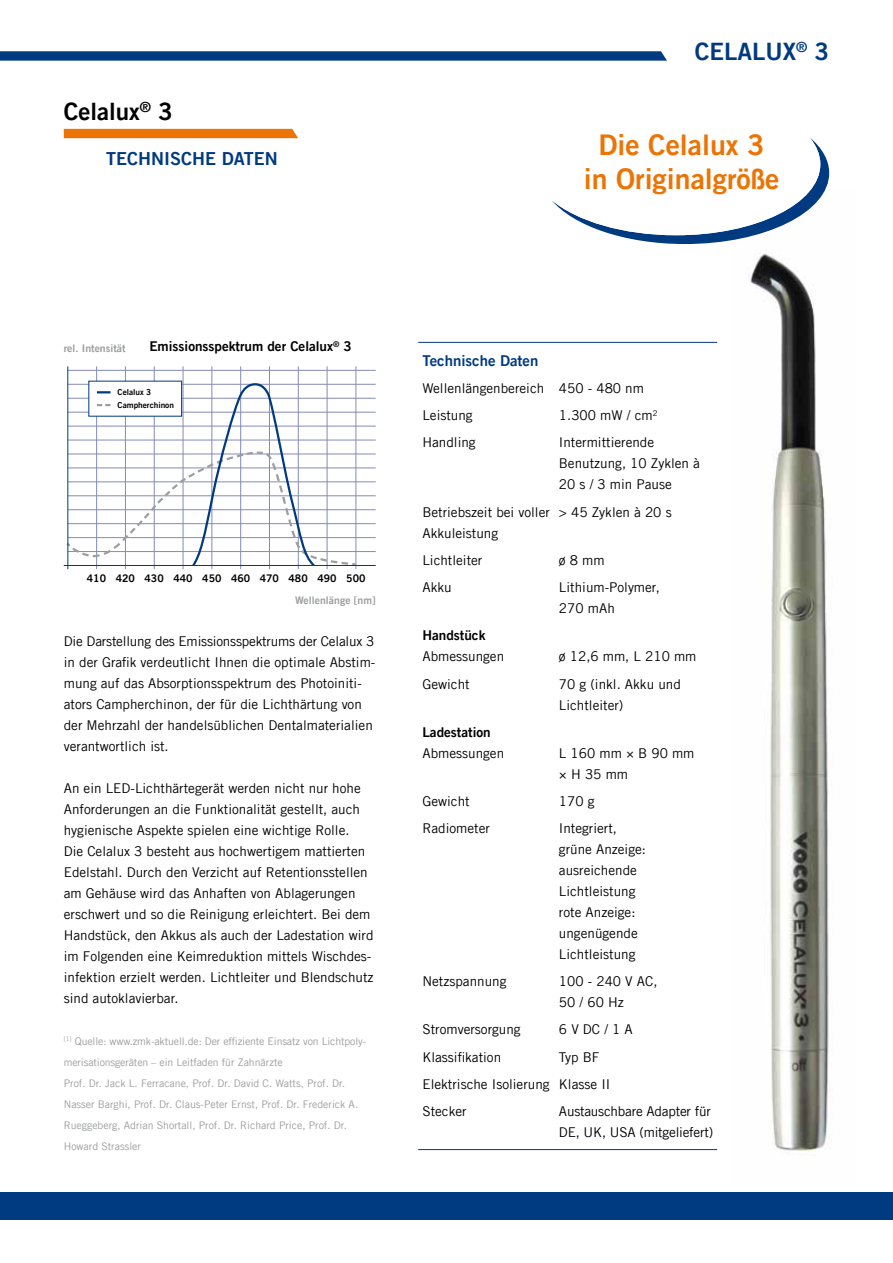
<style>
.page{position:relative;width:893px;height:1263px;background:#fff}
.page>*{position:absolute;margin:0;border:0;box-sizing:border-box;transform-origin:0 0}
.t1{font:28.5px/34.2px "Trade Gothic LT Com Bd 2";color:#ec7405;text-align:center}
.t2{font:24px "Trade Gothic LT Com Bd 2";color:#003a80}
.t3{font:24px "Trade Gothic LT Com Bd 2";color:#000}
.t4{font:18px "Trade Gothic LT Com Bd 2";color:#003a80}
.t5{font:15px "Trade Gothic LT Com Bd 2";color:#003a80}
.t6{font:13.5px/21px "Trade Gothic LT Com";color:#000}
.t7{font:13.5px "Trade Gothic LT Com Bd 2";color:#000}
.t8{font:10.5px/21px "Trade Gothic LT Com";color:#9c9e9f}
.t9{font:10.5px "Trade Gothic LT Com Bd 2";color:#000}
.t10{font:10.5px "Trade Gothic LT Com Bd 2";color:#9c9e9f}
.t11{font:8.25px/12.8px "Trade Gothic LT Com Bd 2";color:#000}
.s1{font-family:"Helvetica Neue LTW1 G"}
</style>
<div class="page">
<div style="left:0;top:1192px;width:893px;height:28px;background:#003a80"></div>
<svg style="left:0;top:51px;width:667px;height:10px;background:#114788"></svg>
<img style="left:750px;top:253px;width:79px;height:899px">
<div style="left:64px;top:129px;width:234px;height:9px;background:#ec7405"></div>
<hr style="left:418px;top:342px;width:299px;height:1px;background:#003a80">
<hr style="left:418px;top:1149px;width:299px;height:1px;background:#003a80">
<hr style="left:68px;top:398px;width:308px;height:1px;background:#848bb9">
<hr style="left:68px;top:370px;width:308px;height:1px;background:#848bb9">
<hr style="left:68px;top:412px;width:308px;height:1px;background:#848bb9">
<hr style="left:68px;top:384px;width:308px;height:1px;background:#848bb9">
<hr style="left:68px;top:426px;width:308px;height:1px;background:#848bb9">
<hr style="left:68px;top:440px;width:308px;height:1px;background:#848bb9">
<hr style="left:68px;top:454px;width:308px;height:1px;background:#848bb9">
<hr style="left:68px;top:468px;width:308px;height:1px;background:#848bb9">
<hr style="left:68px;top:482px;width:308px;height:1px;background:#848bb9">
<hr style="left:68px;top:495px;width:308px;height:1px;background:#848bb9">
<hr style="left:68px;top:509px;width:308px;height:1px;background:#848bb9">
<hr style="left:68px;top:523px;width:308px;height:1px;background:#848bb9">
<hr style="left:68px;top:537px;width:308px;height:1px;background:#848bb9">
<hr style="left:68px;top:551px;width:308px;height:1px;background:#848bb9">
<hr style="left:96px;top:366px;width:1px;height:203px;background:#848bb9">
<hr style="left:125px;top:366px;width:1px;height:203px;background:#848bb9">
<hr style="left:154px;top:366px;width:1px;height:203px;background:#848bb9">
<hr style="left:183px;top:366px;width:1px;height:203px;background:#848bb9">
<hr style="left:212px;top:366px;width:1px;height:203px;background:#848bb9">
<hr style="left:240px;top:366px;width:1px;height:203px;background:#848bb9">
<hr style="left:269px;top:366px;width:1px;height:203px;background:#848bb9">
<hr style="left:298px;top:366px;width:1px;height:203px;background:#848bb9">
<hr style="left:356px;top:366px;width:1px;height:203px;background:#848bb9">
<hr style="left:327px;top:366px;width:1px;height:203px;background:#848bb9">
<hr style="left:67px;top:366px;width:1px;height:203px;background:#003a80">
<hr style="left:64px;top:565px;width:312px;height:1px;background:#003a80">
<div style="left:88px;top:381px;width:94px;height:36px;background:#5a7fac"></div>
<svg style="left:66px;top:382px;width:292px;height:187px"></svg>
<svg style="left:552px;top:137px;width:277px;height:107px"></svg>
<h2 class="t3" style="left:64px;top:97px;width:111px">Celalux<sup>®</sup> 3</h2>
<h3 class="t4" style="left:64px;top:147px;width:28px">T</h3>
<h3 class="t4" style="left:116px;top:147px;width:163px">ech nisch e Daten</h3>
<h2 class="t2" style="left:695px;top:37px;width:136px">Celalux<sup>®</sup> 3</h2>
<h1 class="t1" style="left:584px;top:127px;width:197px">Die Celalux 3 in Originalgröße</h1>
<p class="t7" style="left:149px;top:338px;width:204px">Emissionsspektrum der Celalux<sup>®</sup> 3</p>
<p class="t10" style="left:64px;top:341px;width:63px">rel. Intensität</p>
<p class="t11" style="left:118px;top:386px;width:58px">Celalux 3<br>Campherchinon</p>
<p class="t9" style="left:87px;top:572px;width:280px">410 420 430 440 450 460 470 480 490 500</p>
<p class="t10" style="left:295px;top:594px;width:82px">Wellenlänge [nm]</p>
<p class="t6" style="left:64px;top:630px;width:313px">Die Darstellung des Emissionsspektrums der Celalux 3 in der Grafik verdeutlicht Ihnen die optimale Abstim&shy;mung auf das Absorptionsspektrum des Photoiniti&shy;ators Campherchinon, der für die Lichthärtung von der Mehrzahl der handelsüblichen Dentalmaterialien verantwortlich ist.</p>
<p class="t6" style="left:64px;top:777px;width:311px">An ein LED-Lichthärtegerät werden nicht nur hohe Anforderungen an die Funktionalität gestellt, auch hygienische Aspekte spielen eine wichtige Rolle.<br>Die Celalux 3 besteht aus hochwertigem mattierten Edelstahl. Durch den Verzicht auf Retentionsstellen am Gehäuse wird das Anhaften von Ablagerungen erschwert und so die Reinigung erleichtert. Bei dem Handstück, den Akkus als auch der Ladestation wird im Folgenden eine Keimreduktion mittels Wischdes&shy;infektion erzielt werden. Lichtleiter und Blendschutz sind autoklavierbar.</p>
<p class="t8" style="left:64px;top:1030px;width:304px"><sup>[1]</sup> Quelle: www.zmk-aktuell.de: Der effiziente Einsatz von Lichtpoly&shy;merisationsgeräten – ein Leitfaden für Zahnärzte<br>Prof. Dr. Jack L. Ferracane, Prof. Dr. David C. Watts, Prof. Dr.<br>Nasser Barghi, Prof. Dr. Claus-Peter Ernst, Prof. Dr. Frederick A.<br>Rueggeberg, Adrian Shortall, Prof. Dr. Richard Price, Prof. Dr.<br>Howard Strassler</p>
<p class="t5" style="left:422px;top:351px;width:117px">Technische Daten</p>
<p class="t6" style="left:422px;top:374px;width:223px;line-height:27.3px">Wellenlängenbereich 450 - 480 nm<br>Leistung</p>
<p class="t6" style="left:559px;top:405px;width:100px">1.300 mW / cm<sup>2</sup></p>
<p class="t6" style="left:422px;top:432px;width:55px">Handling</p>
<p class="t6" style="left:559px;top:432px;width:142px">Intermittierende<br>Benutzung, 10 Zyklen à<br>20 s / 3 min Pause</p>
<p class="t6" style="left:422px;top:501px;width:251px">Betriebszeit bei voller &gt; 45 Zyklen à 20 s<br>Akkuleistung</p>
<p class="t6" style="left:422px;top:549px;width:62px">Lichtleiter</p>
<p class="t6" style="left:559px;top:549px;width:47px">ø 8 mm</p>
<p class="t6" style="left:422px;top:577px;width:31px">Akku</p>
<p class="t6" style="left:559px;top:577px;width:102px">Lithium-Polymer,<br>270 mAh</p>
<p class="t7" style="left:422px;top:627px;width:65px">Handstück</p>
<p class="t6" style="left:422px;top:646px;width:83px">Abmessungen</p>
<p class="t6" style="left:559px;top:646px;width:139px">ø 12,6 mm, L 210 mm</p>
<p class="t6" style="left:422px;top:673px;width:49px">Gewicht</p>
<p class="t6" style="left:559px;top:673px;width:123px">70 g (inkl. Akku und<br>Lichtleiter)</p>
<p class="t7" style="left:422px;top:724px;width:70px">Ladestation</p>
<p class="t6" style="left:422px;top:742px;width:83px">Abmessungen</p>
<p class="t6" style="left:559px;top:742px;width:137px">L 160 mm <span class="s1">×</span> B 90 mm <span class="s1">×</span> H 35 mm</p>
<p class="t6" style="left:422px;top:790px;width:49px">Gewicht</p>
<p class="t6" style="left:559px;top:790px;width:37px">170 g</p>
<p class="t6" style="left:422px;top:818px;width:69px">Radiometer</p>
<p class="t6" style="left:559px;top:818px;width:88px">Integriert, grüne Anzeige: ausreichende<br>Lichtleistung rote Anzeige: ungenügende<br>Lichtleistung</p>
<p class="t6" style="left:422px;top:971px;width:86px">Netzspannung</p>
<p class="t6" style="left:559px;top:971px;width:100px">100 - 240 V AC,<br>50 / 60 Hz</p>
<p class="t6" style="left:422px;top:1019px;width:100px">Stromversorgung</p>
<p class="t6" style="left:559px;top:1019px;width:75px">6 V DC / 1 A</p>
<p class="t6" style="left:422px;top:1046px;width:80px">Klassifikation</p>
<p class="t6" style="left:422px;top:1043px;width:189px;line-height:27.3px;text-indent:136px">Typ BF<br>Elektrische Isolierung Klasse II<br>Stecker</p>
<p class="t6" style="left:559px;top:1101px;width:156px">Austauschbare Adapter für<br>DE, UK, USA (mitgeliefert)</p>
</div>
